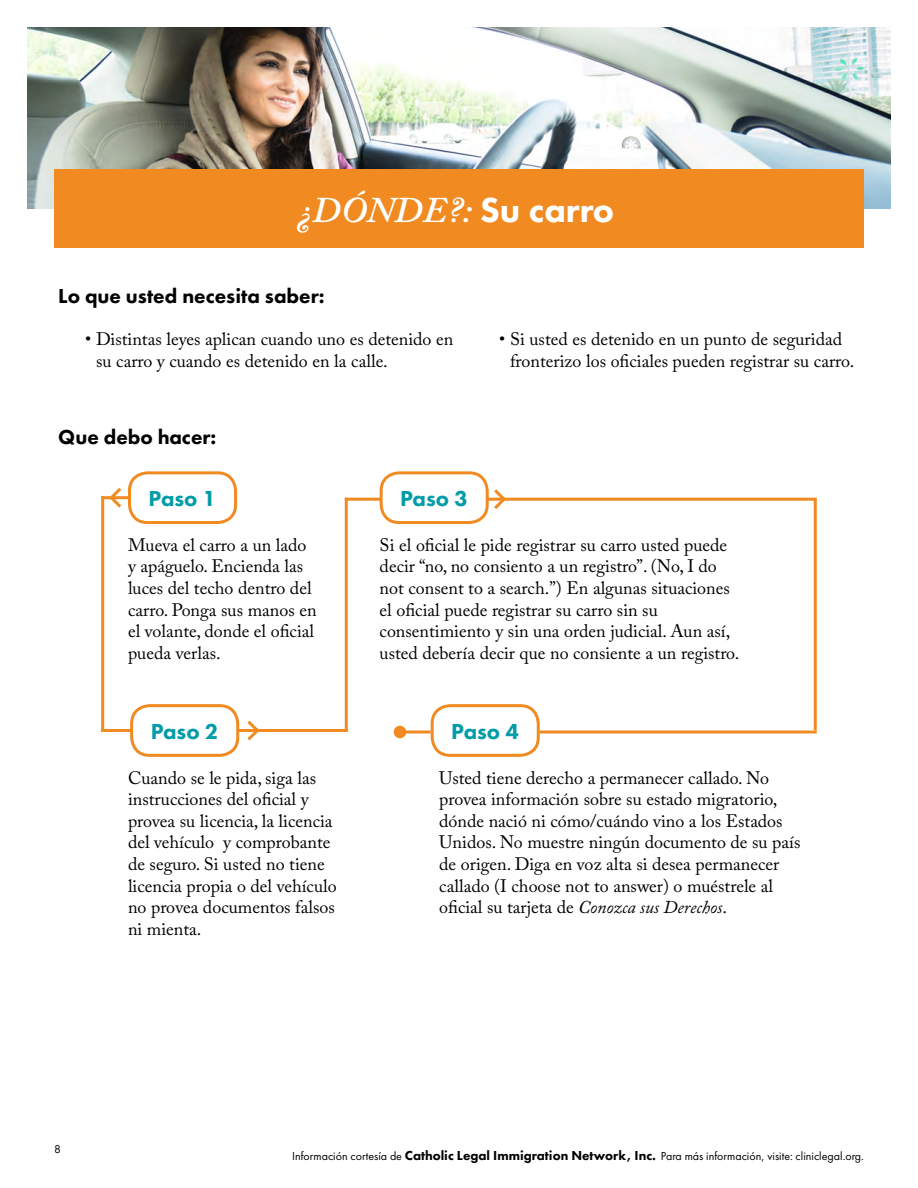
<style>
.page{position:relative;width:918px;height:1188px;background:#fff}
.page>*{position:absolute;margin:0;border:0;box-sizing:border-box;transform-origin:0 0}
.t1{font:italic 600 36px "Adobe Caslon Pro";color:#fff}
.t2{font:800 22.5px "Futura PT";color:#009ca7}
.t3{font:800 21px "Futura PT";color:#000}
.t4{font:18px/21.6px "Adobe Caslon Pro";color:#000}
.t5{font:12px "Futura PT";color:#000}
.s1{font-family:"Futura PT";font-weight:800;font-style:normal}
.s2{font-style:italic}
.s3{font-weight:800;font-size:13.5px}
</style>
<div class="page">
<img style="left:27px;top:27px;width:864px;height:181px">
<div style="left:54px;top:169px;width:810px;height:79px;background:#f18b21"></div>
<div style="left:128px;top:471px;width:109px;height:53px;border:3px solid #f18b21;border-radius:18px"></div>
<div style="left:130px;top:704px;width:109px;height:53px;border:3px solid #f18b21;border-radius:18px"></div>
<div style="left:380px;top:471px;width:109px;height:53px;border:3px solid #f18b21;border-radius:18px"></div>
<div style="left:431px;top:704px;width:109px;height:53px;border:3px solid #f18b21;border-radius:18px"></div>
<hr style="left:101px;top:496px;width:28px;height:3px;background:#f18b21">
<svg style="left:106px;top:487px;width:18px;height:21px"></svg>
<svg style="left:491px;top:489px;width:18px;height:20px"></svg>
<svg style="left:247px;top:720px;width:11px;height:21px"></svg>
<hr style="left:101px;top:729px;width:31px;height:3px;background:#f18b21">
<hr style="left:237px;top:729px;width:111px;height:3px;background:#f18b21">
<hr style="left:345px;top:498px;width:37px;height:3px;background:#f18b21">
<hr style="left:487px;top:498px;width:330px;height:3px;background:#f18b21">
<hr style="left:540px;top:731px;width:277px;height:3px;background:#f18b21">
<hr style="left:400px;top:731px;width:31px;height:3px;background:#f18b21">
<hr style="left:345px;top:498px;width:3px;height:234px;background:#f18b21">
<hr style="left:814px;top:499px;width:3px;height:232px;background:#f18b21">
<hr style="left:101px;top:496px;width:3px;height:236px;background:#f18b21">
<div style="left:394px;top:726px;width:12px;height:12px;background:#f18b21;border-radius:50%"></div>
<h1 class="t1" style="left:297px;top:189px;width:319px">¿DÓNDE?: <span class="s1">Su carro</span></h1>
<p class="t3" style="left:58px;top:283px;width:268px">Lo que usted necesita saber:</p>
<p class="t4" style="left:96px;top:328px;width:359px;text-indent:-11px">• Distintas leyes aplican cuando uno es detenido en su carro y cuando es detenido en la calle.</p>
<p class="t4" style="left:510px;top:328px;width:346px;text-indent:-11px">• Si usted es detenido en un punto de seguridad fronterizo los oficiales pueden registrar su carro.</p>
<p class="t3" style="left:58px;top:424px;width:160px">Que debo hacer:</p>
<p class="t2" style="left:149px;top:484px;width:69px">Paso 1</p>
<p class="t2" style="left:400px;top:484px;width:69px">Paso 3</p>
<p class="t4" style="left:128px;top:534px;width:190px">Mueva el carro a un lado y apáguelo. Encienda las luces del techo dentro del carro. Ponga sus manos en el volante, donde el oficial pueda verlas.</p>
<p class="t4" style="left:380px;top:534px;width:361px">Si el oficial le pide registrar su carro usted puede decir “no, no consiento a un registro”. (No, I do not consent to a search.”) En algunas situaciones el oficial puede registrar su carro sin su consentimiento y sin una orden judicial. Aun así, usted debería decir que no consiente a un registro.</p>
<p class="t2" style="left:151px;top:717px;width:69px">Paso 2</p>
<p class="t2" style="left:451px;top:717px;width:69px">Paso 4</p>
<p class="t4" style="left:128px;top:767px;width:210px">Cuando se le pida, siga las instrucciones del oficial y provea su licencia, la licencia del vehículo y comprobante de seguro. Si usted no tiene licencia propia o del vehículo no provea documentos falsos ni mienta.</p>
<p class="t4" style="left:439px;top:767px;width:363px">Usted tiene derecho a permanecer callado. No provea información sobre su estado migratorio, dónde nació ni cómo/cuándo vino a los Estados Unidos. No muestre ningún documento de su país de origen. Diga en voz alta si desea permanecer callado (I choose not to answer) o muéstrele al oficial su tarjeta de <span class="s2">Conozca sus Derechos</span>.</p>
<p class="t5" style="left:54px;top:1142px;width:8px">8</p>
<p class="t5" style="left:292px;top:1149px;width:573px">Información cortesía de <span class="s3">Catholic Legal Immigration Network, Inc.</span> Para más información, visite: cliniclegal.org.</p>
</div>
